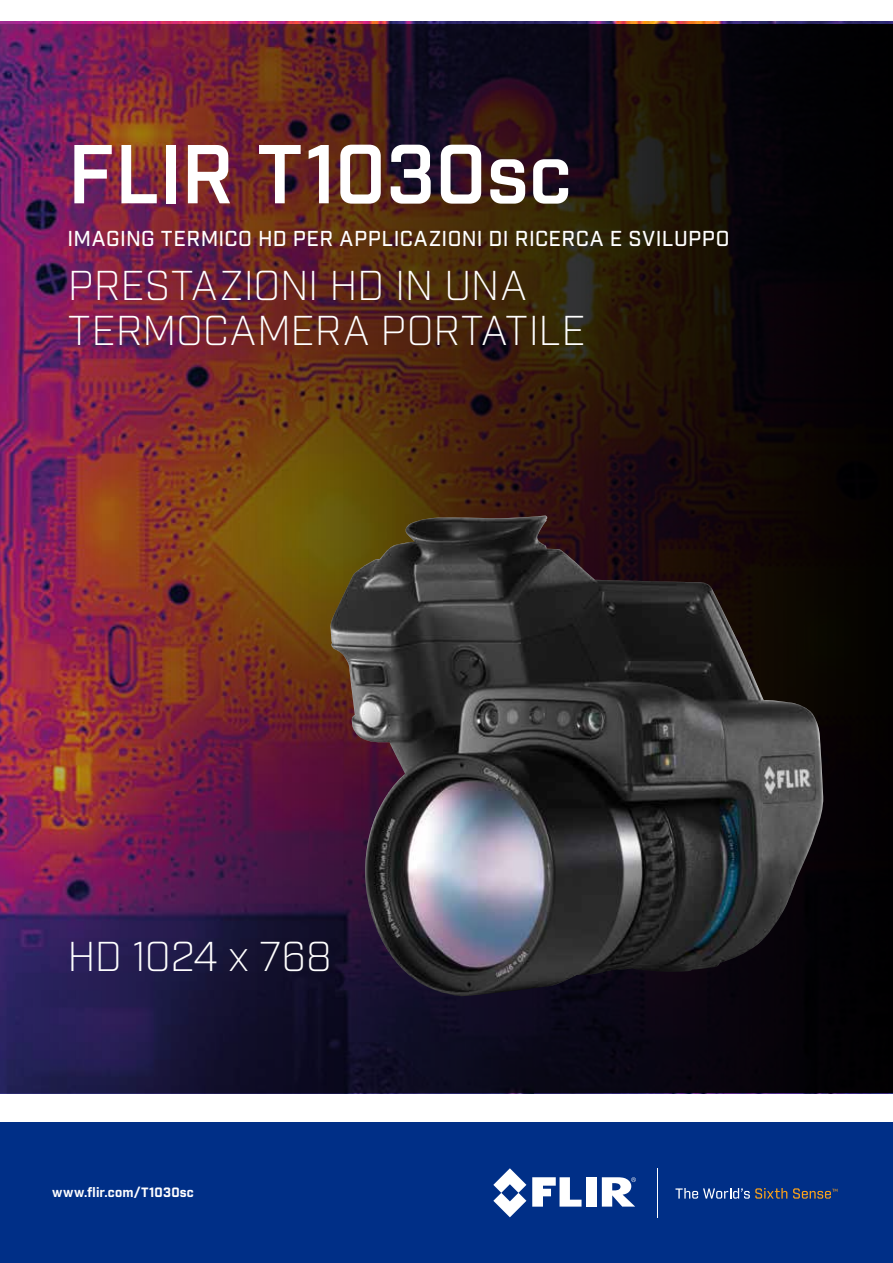
<style>
.page{position:relative;width:893px;height:1263px;background:#fff}
.page>*{position:absolute;margin:0;border:0;box-sizing:border-box;transform-origin:0 0}
.t1{font:600 81px "Industry";color:#fff}
.t2{font:300 40.5px/45px "Industry";letter-spacing:.005em;color:#fff}
.t3{font:500 21px "Industry";letter-spacing:.02em;color:#fff}
.t4{font:700 13.2px "Industry";letter-spacing:.015em;color:#fff}
</style>
<div class="page">
<img style="left:0;top:24px;width:893px;height:1068px">
<img style="left:330px;top:515px;width:494px;height:482px">
<div style="left:0;top:1123px;width:893px;height:140px;background:#002f87"></div>
<svg style="left:532px;top:1177px;width:49px;height:30px"></svg>
<div style="left:586px;top:1177px;width:11px;height:29px;background:#fff"></div>
<svg style="left:493px;top:1168px;width:33px;height:49px"></svg>
<svg style="left:602px;top:1177px;width:34px;height:29px"></svg>
<svg style="left:675px;top:1188px;width:112px;height:10px"></svg>
<svg style="left:793px;top:1188px;width:44px;height:10px"></svg>
<hr style="left:657px;top:1168px;width:1px;height:49px;background:#fff">
<h1 class="t1" style="left:68px;top:125px;width:506px">FLIR T1030sc</h1>
<p class="t3" style="left:68px;top:226px;width:663px">IMAGING TERMICO HD PER APPLICAZIONI DI RICERCA E SVILUPPO</p>
<h2 class="t2" style="left:68px;top:264px;width:519px">PRESTAZIONI HD IN UNA<br>TERMOCAMERA PORTATILE</h2>
<h2 class="t2" style="left:67px;top:934px;width:266px">HD 1024 x 768</h2>
<p class="t4" style="left:52px;top:1184px;width:143px">www.flir.com/T1030sc</p>
</div>
